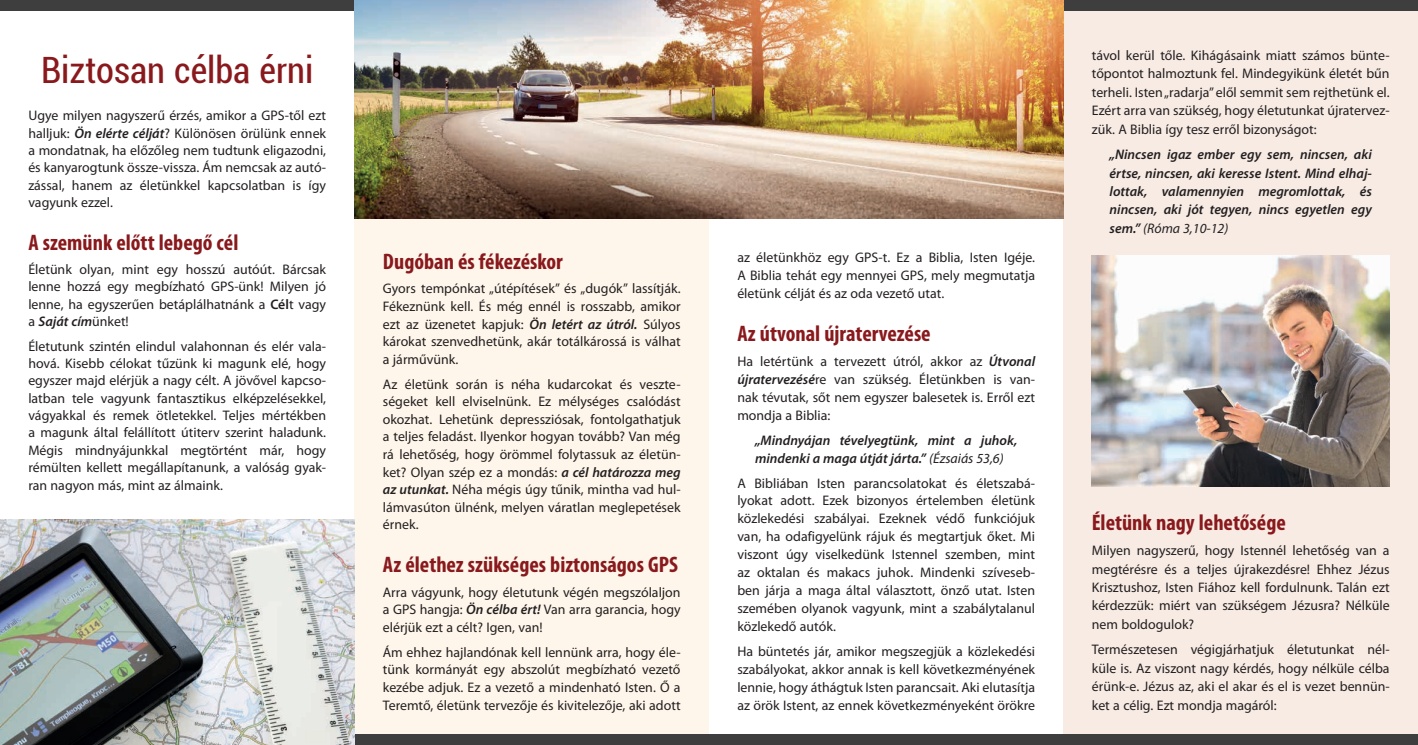
<style>
.page{position:relative;width:1418px;height:745px;background:#fff}
.page>*{position:absolute;margin:0;border:0;box-sizing:border-box;transform-origin:0 0}
.t1{font:condensed 36.25px "Roboto";color:#89191c}
.Überschrift_1{font:700 condensed 22.5px "Myriad Pro";color:#89191c}
.t2{font:13.88px/17.6px "Myriad Pro";color:#231f20;text-align:justify}
.Bibeltext{font:italic 600 13.88px/18.4px "Myriad Pro";color:#231f20}
.s1{font-weight:600;font-style:italic}
.s2{font-weight:600}
.s3{font-weight:400}
</style>
<div class="page">
<div style="left:354px;top:0;width:355px;height:743px;background:#fef6eb"></div>
<div style="left:1063px;top:0;width:354px;height:744px;background:#f7ebe4"></div>
<div style="left:0;top:733px;width:1417px;height:11px;background:#3e3e3f"></div>
<img style="left:0;top:519px;width:354px;height:225px">
<div style="left:0;top:0;width:1417px;height:11px;background:#3e3e3f"></div>
<img style="left:354px;top:0;width:709px;height:218px">
<img style="left:1091px;top:255px;width:298px;height:230px">
<p class="t1" style="left:41px;top:45px;width:274px">Biztosan célba érni</p>
<p class="t2" style="left:28px;top:107px;width:299px">Ugye milyen nagyszerű érzés, amikor a GPS-től ezt halljuk: <span class="s1">Ön elérte célját</span>? Különösen örülünk ennek a mondatnak, ha előzőleg nem tudtunk eligazodni, és kanyarogtunk össze-vissza. Ám nemcsak az autó&shy;zással, hanem az életünkkel kapcsolatban is így vagyunk ezzel.</p>
<p class="Überschrift_1" style="left:28px;top:228px;width:211px">A szemünk előtt lebegő cél</p>
<p class="t2" style="left:28px;top:260px;width:299px">Életünk olyan, mint egy hosszú autóút. Bárcsak lenne hozzá egy megbízható GPS-ünk! Milyen jó lenne, ha egyszerűen betáplálhatnánk a <span class="s2">Cél</span>t vagy a <span class="s1">Saját cím</span>ünket!</p>
<p class="t2" style="left:28px;top:337px;width:299px">Életutunk szintén elindul valahonnan és elér vala&shy;hová. Kisebb célokat tűzünk ki magunk elé, hogy egyszer majd elérjük a nagy célt. A jövővel kapcso&shy;latban tele vagyunk fantasztikus elképzelésekkel, vágyakkal és remek ötletekkel. Teljes mértékben a magunk által felállított útiterv szerint haladunk.<br>Mégis mindnyájunkkal megtörtént már, hogy rémülten kellett megállapítanunk, a valóság gyak&shy;ran nagyon más, mint az álmaink.</p>
<p class="Überschrift_1" style="left:383px;top:247px;width:181px">Dugóban és fékezéskor</p>
<p class="t2" style="left:383px;top:279px;width:299px">Gyors tempónkat „útépítések” és „dugók” lassítják.<br>Fékeznünk kell. És még ennél is rosszabb, amikor ezt az üzenetet kapjuk: <span class="s1">Ön letért az útról.</span> Súlyos károkat szenvedhetünk, akár totálkárossá is válhat a járművünk.</p>
<p class="t2" style="left:383px;top:374px;width:299px">Az életünk során is néha kudarcokat és veszte&shy;ségeket kell elviselnünk. Ez mélységes csalódást okozhat. Lehetünk depressziósak, fontolgathatjuk a teljes feladást. Ilyenkor hogyan tovább? Van még rá lehetőség, hogy örömmel folytassuk az életün&shy;ket? Olyan szép ez a mondás: <span class="s1">a cél határozza meg az utunkat.</span> Néha mégis úgy tűnik, mintha vad hul&shy;lámvasúton ülnénk, melyen váratlan meglepetések érnek.</p>
<p class="Überschrift_1" style="left:383px;top:550px;width:296px">Az élethez szükséges biztonságos GPS</p>
<p class="t2" style="left:383px;top:582px;width:299px">Arra vágyunk, hogy életutunk végén megszólaljon a GPS hangja: <span class="s1">Ön célba ért!</span> Van arra garancia, hogy elérjük ezt a célt? Igen, van!</p>
<p class="t2" style="left:383px;top:642px;width:299px">Ám ehhez hajlandónak kell lennünk arra, hogy éle&shy;tünk kormányát egy abszolút megbízható vezető kezébe adjuk. Ez a vezető a mindenható Isten. Ő a Teremtő, életünk tervezője és kivitelezője, aki adott</p>
<p class="t2" style="left:737px;top:248px;width:299px">az életünkhöz egy GPS-t. Ez a Biblia, Isten Igéje.<br>A Biblia tehát egy mennyei GPS, mely megmutatja életünk célját és az oda vezető utat.</p>
<p class="Überschrift_1" style="left:737px;top:319px;width:195px">Az útvonal újratervezése</p>
<p class="t2" style="left:737px;top:352px;width:299px">Ha letértünk a tervezett útról, akkor az <span class="s1">Útvonal újratervezésé</span>re van szükség. Életünkben is van&shy;nak tévutak, sőt nem egyszer balesetek is. Erről ezt mondja a Biblia:</p>
<p class="Bibeltext" style="left:755px;top:430px;width:264px;line-height:17.9px">„Mindnyájan tévelyegtünk, mint a juhok, mindenki a maga útját járta.” <span class="s3">(Ézsaiás 53,6)</span></p>
<p class="t2" style="left:737px;top:473px;width:299px">A Bibliában Isten parancsolatokat és életszabá&shy;lyokat adott. Ezek bizonyos értelemben életünk közlekedési szabályai. Ezeknek védő funkciójuk van, ha odafigyelünk rájuk és megtartjuk őket. Mi viszont úgy viselkedünk Istennel szemben, mint az oktalan és makacs juhok. Mindenki szíveseb&shy;ben járja a maga által választott, önző utat. Isten szemében olyanok vagyunk, mint a szabálytalanul közlekedő autók.</p>
<p class="t2" style="left:737px;top:641px;width:299px">Ha büntetés jár, amikor megszegjük a közlekedési szabályokat, akkor annak is kell következményének lennie, hogy áthágtuk Isten parancsait. Aki elutasítja az örök Istent, az ennek következményeként örökre</p>
<p class="t2" style="left:1091px;top:46px;width:299px;line-height:18.4px">távol kerül tőle. Kihágásaink miatt számos bünte&shy;tőpontot halmoztunk fel. Mindegyikünk életét bűn terheli. Isten „radarja” elől semmit sem rejthetünk el.<br>Ezért arra van szükség, hogy életutunkat újratervez&shy;zük. A Biblia így tesz erről bizonyságot:</p>
<p class="Bibeltext" style="left:1109px;top:145px;width:264px;text-align:justify">„Nincsen igaz ember egy sem, nincsen, aki értse, nincsen, aki keresse Istent. Mind elhaj&shy;lottak, valamennyien megromlottak, és nincsen, aki jót tegyen, nincs egyetlen egy sem.” <span class="s3">(Róma 3,10-12)</span></p>
<p class="Überschrift_1" style="left:1091px;top:507px;width:195px">Életünk nagy lehetősége</p>
<p class="t2" style="left:1091px;top:540px;width:299px;line-height:18.4px">Milyen nagyszerű, hogy Istennél lehetőség van a megtérésre és a teljes újrakezdésre! Ehhez Jézus Krisztushoz, Isten Fiához kell fordulnunk. Talán ezt kérdezzük: miért van szükségem Jézusra? Nélküle nem boldogulok?</p>
<p class="t2" style="left:1091px;top:639px;width:299px;line-height:18.4px">Természetesen végigjárhatjuk életutunkat nél&shy;küle is. Az viszont nagy kérdés, hogy nélküle célba érünk-e. Jézus az, aki el akar és el is vezet bennün&shy;ket a célig. Ezt mondja magáról:</p>
</div>
